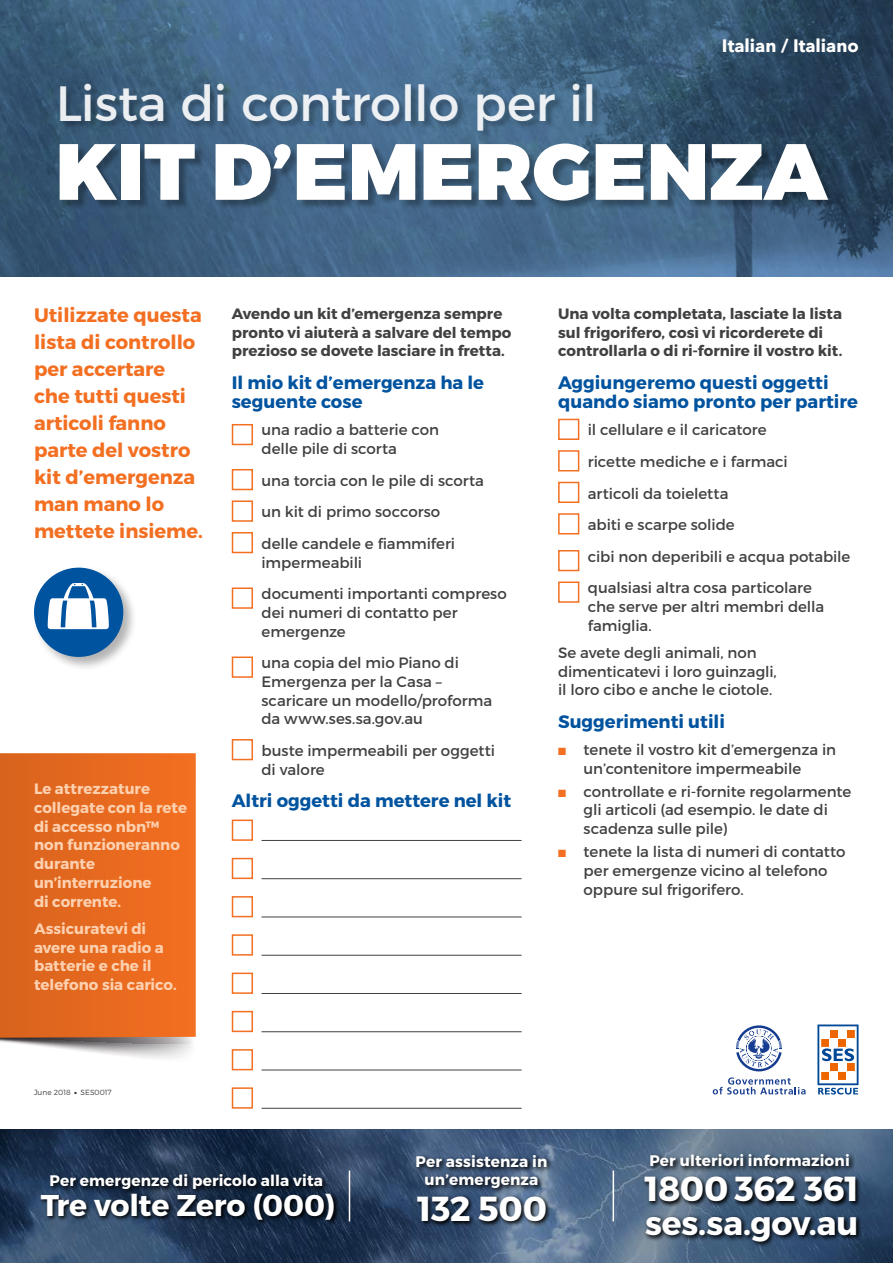
<style>
.page{position:relative;width:893px;height:1263px;background:#fff}
.page>*{position:absolute;margin:0;border:0;box-sizing:border-box;transform-origin:0 0}
.t1{font:900 79.5px "Montserrat";letter-spacing:.005em;color:#fff}
.t2{font:49.5px "Montserrat";letter-spacing:-.01em;color:#fff}
.t3{font:700 34.8px "Montserrat";letter-spacing:-.015em;color:#fff}
.t4{font:700 33px "Montserrat";letter-spacing:-.005em;color:#fff}
.t5{font:700 30px "Montserrat";letter-spacing:-.01em;color:#fff}
.t6{font:700 19.5px/27px "Montserrat";color:#f36f21}
.t7{font:700 18px/19.5px "Montserrat";color:#00539f}
.t8{font:700 18px "Avenir Next";color:#fff}
.t9{font:700 15.3px/17.9px "Montserrat";letter-spacing:.01em;color:#fff;text-align:center}
.t10{font:15px/18.8px "Montserrat";letter-spacing:-.005em;color:#414042}
.t11{font:700 15px/18.8px "Montserrat";color:#414042}
.t12{font:700 15px/18.8px "Montserrat";color:#fdd0af}
.t13{font:300 7.5px "Montserrat";color:#414042}
.s1{color:#f36f21}
</style>
<div class="page">
<svg style="left:0;top:0;width:893px;height:276px;background:#3d5e7d"></svg>
<div style="left:232px;top:424px;width:21px;height:21px;border:2px solid #f36f21"></div>
<div style="left:232px;top:469px;width:21px;height:21px;border:2px solid #f36f21"></div>
<div style="left:232px;top:500px;width:21px;height:22px;border:2px solid #f36f21"></div>
<div style="left:232px;top:532px;width:21px;height:21px;border:2px solid #f36f21"></div>
<div style="left:232px;top:587px;width:21px;height:22px;border:2px solid #f36f21"></div>
<div style="left:232px;top:656px;width:21px;height:22px;border:2px solid #f36f21"></div>
<div style="left:232px;top:739px;width:21px;height:21px;border:2px solid #f36f21"></div>
<div style="left:232px;top:819px;width:21px;height:22px;border:2px solid #f36f21"></div>
<hr style="left:261px;top:840px;width:261px;height:1px;background:#414042">
<div style="left:232px;top:858px;width:21px;height:21px;border:2px solid #f36f21"></div>
<hr style="left:261px;top:878px;width:261px;height:1px;background:#414042">
<div style="left:232px;top:896px;width:21px;height:21px;border:2px solid #f36f21"></div>
<hr style="left:261px;top:916px;width:261px;height:1px;background:#414042">
<div style="left:232px;top:934px;width:21px;height:21px;border:2px solid #f36f21"></div>
<hr style="left:261px;top:955px;width:261px;height:1px;background:#414042">
<div style="left:232px;top:972px;width:21px;height:22px;border:2px solid #f36f21"></div>
<hr style="left:261px;top:993px;width:261px;height:1px;background:#414042">
<div style="left:232px;top:1011px;width:21px;height:21px;border:2px solid #f36f21"></div>
<hr style="left:261px;top:1031px;width:261px;height:1px;background:#414042">
<div style="left:232px;top:1049px;width:21px;height:21px;border:2px solid #f36f21"></div>
<hr style="left:261px;top:1070px;width:261px;height:1px;background:#414042">
<div style="left:232px;top:1087px;width:21px;height:22px;border:2px solid #f36f21"></div>
<hr style="left:261px;top:1108px;width:261px;height:1px;background:#414042">
<div style="left:558px;top:419px;width:21px;height:21px;border:2px solid #f36f21"></div>
<div style="left:558px;top:450px;width:21px;height:21px;border:2px solid #f36f21"></div>
<div style="left:558px;top:482px;width:21px;height:21px;border:2px solid #f36f21"></div>
<div style="left:558px;top:513px;width:21px;height:21px;border:2px solid #f36f21"></div>
<div style="left:558px;top:550px;width:21px;height:21px;border:2px solid #f36f21"></div>
<div style="left:558px;top:581px;width:21px;height:22px;border:2px solid #f36f21"></div>
<div style="left:61px;top:145px;width:777px;height:66px;background:#000;opacity:.3"></div>
<svg style="left:713px;top:1077px;width:93px;height:17px"></svg>
<svg style="left:736px;top:1025px;width:46px;height:46px"></svg>
<svg style="left:817px;top:1024px;width:41px;height:70px"></svg>
<div style="left:821px;top:1030px;width:8px;height:8px;background:#fff"></div>
<div style="left:830px;top:1038px;width:8px;height:9px;background:#fff"></div>
<div style="left:838px;top:1030px;width:8px;height:8px;background:#fff"></div>
<div style="left:846px;top:1038px;width:9px;height:9px;background:#fff"></div>
<div style="left:838px;top:1063px;width:8px;height:8px;background:#fff"></div>
<div style="left:821px;top:1063px;width:8px;height:8px;background:#fff"></div>
<div style="left:830px;top:1071px;width:8px;height:9px;background:#fff"></div>
<div style="left:846px;top:1071px;width:9px;height:9px;background:#fff"></div>
<div style="left:32px;top:565px;width:106px;height:106px;background:#000;opacity:.3"></div>
<div style="left:34px;top:568px;width:89px;height:89px;background:#00539f;border-radius:50%"></div>
<svg style="left:48px;top:583px;width:61px;height:46px"></svg>
<svg style="left:0;top:1129px;width:893px;height:134px;background:#374f6d"></svg>
<svg style="left:415px;top:1194px;width:137px;height:33px;background:#2d3d51"></svg>
<svg style="left:415px;top:1153px;width:138px;height:41px;background:#3b4f69"></svg>
<svg style="left:39px;top:1192px;width:301px;height:34px;background:#18273b"></svg>
<svg style="left:49px;top:1172px;width:280px;height:23px;background:#16263c"></svg>
<hr style="left:349px;top:1170px;width:1px;height:51px;background:#fff">
<hr style="left:613px;top:1170px;width:1px;height:51px;background:#fff">
<svg style="left:643px;top:1174px;width:218px;height:33px;background:#2e3e4f"></svg>
<svg style="left:648px;top:1152px;width:207px;height:20px;background:#435568"></svg>
<svg style="left:643px;top:1214px;width:220px;height:33px;background:#2c3f54"></svg>
<div style="left:60px;top:84px;width:541px;height:56px;background:#000;opacity:.3"></div>
<svg style="left:0;top:1038px;width:193px;height:21px"></svg>
<svg style="left:0;top:753px;width:196px;height:285px;background:#e5691f"></svg>
<h2 class="t2" style="left:55px;top:73px;width:543px">Lista di controllo per il</h2>
<p class="t8" style="left:722px;top:30px;width:138px">Italian / Italiano</p>
<h1 class="t1" style="left:56px;top:122px;width:773px">KIT D’EMERGENZA</h1>
<h3 class="t6" style="left:34px;top:302px;width:170px">Utilizzate questa lista di controllo per accertare che tutti questi articoli fanno parte del vostro kit d’emergenza man mano lo mettete insieme.</h3>
<p class="t12" style="left:34px;top:779px;width:155px">Le attrezzature collegate con la rete di accesso nbn™ non funzioneranno durante un’interruzione<br>di corrente.</p>
<p class="t12" style="left:34px;top:919px;width:144px">Assicuratevi di avere una radio a batterie e che il telefono sia carico.</p>
<p class="t11" style="left:232px;top:304px;width:281px">Avendo un kit d’emergenza sempre pronto vi aiuterà a salvare del tempo prezioso se dovete lasciare in fretta.</p>
<p class="t7" style="left:232px;top:373px;width:254px">Il mio kit d’emergenza ha le seguente cose</p>
<p class="t10" style="left:261px;top:421px;width:179px">una radio a batterie con delle pile di scorta</p>
<p class="t10" style="left:261px;top:465px;width:224px;line-height:31.5px">una torcia con le pile di scorta un kit di primo soccorso<br>delle candele e fiammiferi</p>
<p class="t10" style="left:261px;top:546px;width:247px;line-height:31.5px">impermeabili<br>documenti importanti compreso</p>
<p class="t10" style="left:261px;top:603px;width:198px">dei numeri di contatto per emergenze</p>
<p class="t10" style="left:261px;top:653px;width:232px">una copia del mio Piano di<br>Emergenza per la Casa – scaricare un modello/proforma da www.ses.sa.gov.au</p>
<p class="t10" style="left:261px;top:741px;width:235px">buste impermeabili per oggetti di valore</p>
<p class="t7" style="left:232px;top:791px;width:281px">Altri oggetti da mettere nel kit</p>
<p class="t13" style="left:34px;top:1088px;width:38px">June 2018</p>
<p class="t13" style="left:75px;top:1088px;width:39px">■ SES0017</p>
<p class="t11" style="left:558px;top:304px;width:286px">Una volta completata, lasciate la lista sul frigorifero, così vi ricorderete di controllarla o di ri-fornire il vostro kit.</p>
<p class="t7" style="left:558px;top:373px;width:301px">Aggiungeremo questi oggetti quando siamo pronto per partire</p>
<p class="t10" style="left:588px;top:414px;width:264px;line-height:31.5px">il cellulare e il caricatore<br>ricette mediche e i farmaci<br>articoli da toieletta<br>abiti e scarpe solide<br>cibi non deperibili e acqua potabile qualsiasi altra cosa particolare</p>
<p class="t10" style="left:588px;top:597px;width:238px">che serve per altri membri della famiglia.</p>
<p class="t10" style="left:558px;top:643px;width:220px">Se avete degli animali, non dimenticatevi i loro guinzagli, il loro cibo e anche le ciotole.</p>
<p class="t7" style="left:558px;top:712px;width:168px">Suggerimenti utili</p>
<p class="t10" style="left:584px;top:740px;width:254px;text-indent:-26px"><span class="s1">■</span> tenete il vostro kit d’emergenza in un’contenitore impermeabile</p>
<p class="t10" style="left:584px;top:782px;width:269px;text-indent:-26px"><span class="s1">■</span> controllate e ri-fornite regolarmente gli articoli (ad esempio. le date di scadenza sulle pile)</p>
<p class="t10" style="left:584px;top:842px;width:263px;text-indent:-26px"><span class="s1">■</span> tenete la lista di numeri di contatto per emergenze vicino al telefono oppure sul frigorifero.</p>
<p class="t9" style="left:649px;top:1152px;width:202px">Per ulteriori informazioni</p>
<p class="t9" style="left:415px;top:1153px;width:133px">Per assistenza in un’emergenza</p>
<p class="t9" style="left:50px;top:1172px;width:275px">Per emergenze di pericolo alla vita</p>
<h3 class="t3" style="left:644px;top:1167px;width:216px">1800 362 361</h3>
<h3 class="t5" style="left:41px;top:1187px;width:295px">Tre volte Zero (000)</h3>
<h3 class="t3" style="left:417px;top:1187px;width:131px">132 500</h3>
<h3 class="t4" style="left:645px;top:1202px;width:215px">ses.sa.gov.au</h3>
</div>
